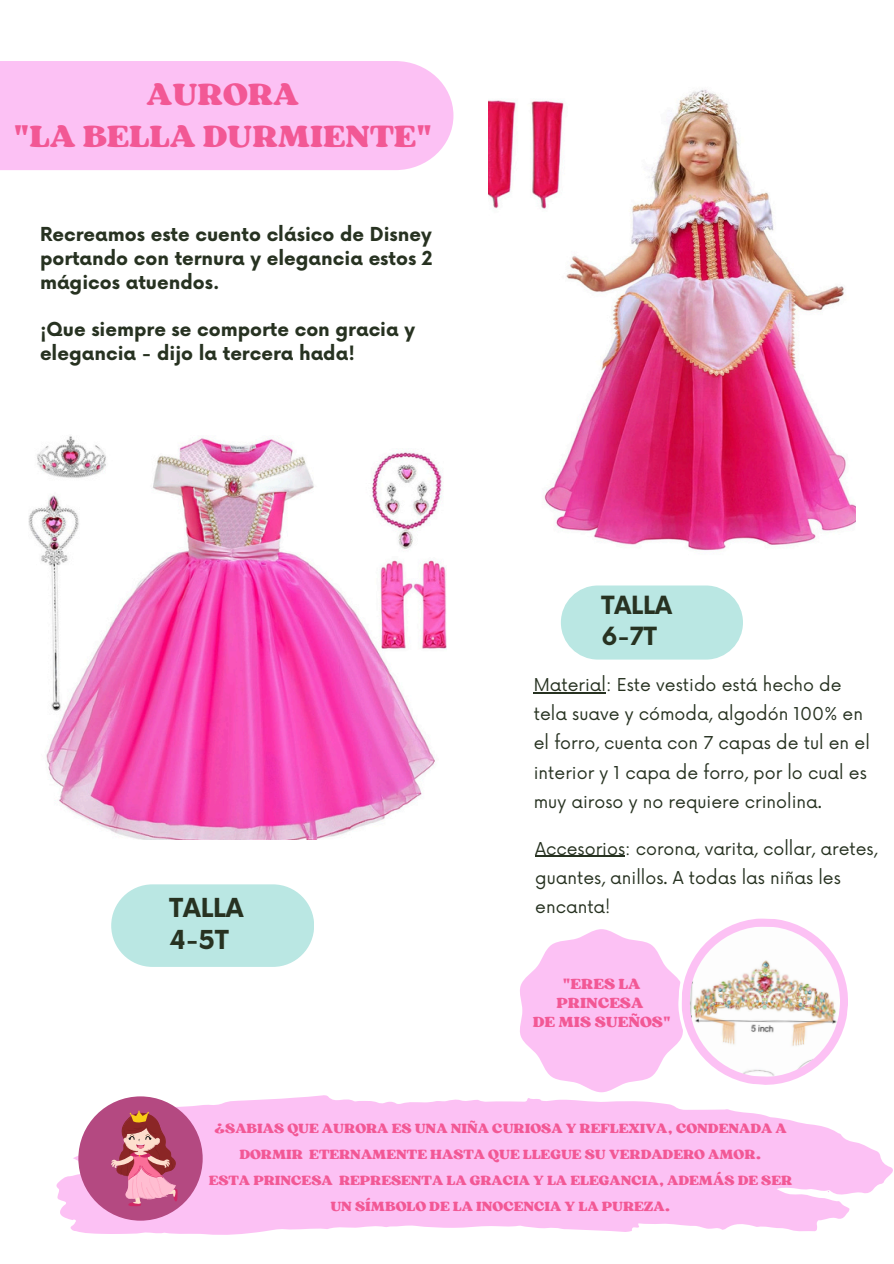
<style>
.page{position:relative;width:894px;height:1264px;background:#fff}
.page>*{position:absolute;margin:0;border:0;box-sizing:border-box;transform-origin:0 0}
.t1{font:32.25px/41.7px "Sergio Trendy";color:#f25895;text-align:center}
.t2{font:700 25.5px/32.7px "Now";color:#273221}
.t3{font:700 24.45px/31.5px "Now";color:#273221}
.t4{font:700 18.75px/23.7px "Now";color:#273221;text-align:justify}
.t5{font:17.25px/29.2px "Now";color:#273221}
.t6{font:15.45px/19.2px "Sergio Trendy";color:#f25895;text-align:center}
.t7{font:14.1px/25.8px "Sergio Trendy";color:#f25895;text-align:center}
</style>
<div class="page">
<div style="left:0;top:61px;width:453px;height:109px;background:#fcc1f4"></div>
<svg style="left:56px;top:1092px;width:837px;height:143px;fill:#fcc1f4"></svg>
<div style="left:78px;top:1096px;width:125px;height:124px;background:#b44981;border-radius:50%"></div>
<hr style="left:533px;top:692px;width:73px;height:1px;background:#273221">
<div style="left:560px;top:585px;width:182px;height:74px;background:#bae7e3;border-radius:37px"></div>
<img style="left:29px;top:436px;width:417px;height:403px">
<div style="left:111px;top:884px;width:203px;height:82px;background:#bae7e3;border-radius:41px"></div>
<svg style="left:111px;top:1110px;width:66px;height:96px"></svg>
<hr style="left:535px;top:855px;width:90px;height:2px;background:#273221">
<svg style="left:520px;top:918px;width:328px;height:174px"></svg>
<img style="left:688px;top:925px;width:152px;height:152px">
<img style="left:488px;top:89px;width:366px;height:462px">
<p class="t1" style="left:13px;top:73px;width:420px">AURORA<br>"LA BELLA DURMIENTE"</p>
<p class="t4" style="left:40px;top:224px;width:394px">Recreamos este cuento clásico de Disney portando con ternura y elegancia estos 2 mágicos atuendos.</p>
<h2 class="t4" style="left:40px;top:318px;width:376px">¡Que siempre se comporte con gracia y elegancia - dijo la tercera hada!</h2>
<h2 class="t2" style="left:169px;top:892px;width:75px">TALLA<br>4-5T</h2>
<p class="t3" style="left:601px;top:590px;width:72px">TALLA<br>6-7T</p>
<h1 class="t5" style="left:533px;top:671px;width:337px">Material: Este vestido está hecho de tela suave y cómoda, algodón 100% en el forro, cuenta con 7 capas de tul en el interior y 1 capa de forro, por lo cual es muy airoso y no requiere crinolina.</h1>
<h3 class="t5" style="left:535px;top:834px;width:343px">Accesorios: corona, varita, collar, aretes, guantes, anillos. A todas las niñas les encanta!</h3>
<p class="t6" style="left:556px;top:973px;width:88px">"ERES LA<br>PRINCESA</p>
<p class="t6" style="left:532px;top:1012px;width:139px">DE MIS SUEÑOS"</p>
<h4 class="t7" style="left:214px;top:1115px;width:574px">¿SABIAS QUE AURORA ES UNA NIÑA CURIOSA Y REFLEXIVA, CONDENADA A<br>DORMIR ETERNAMENTE HASTA QUE LLEGUE SU VERDADERO AMOR.</h4>
<h4 class="t7" style="left:209px;top:1167px;width:585px">ESTA PRINCESA REPRESENTA LA GRACIA Y LA ELEGANCIA, ADEMÁS DE SER<br>UN SÍMBOLO DE LA INOCENCIA Y LA PUREZA.</h4>
</div>
